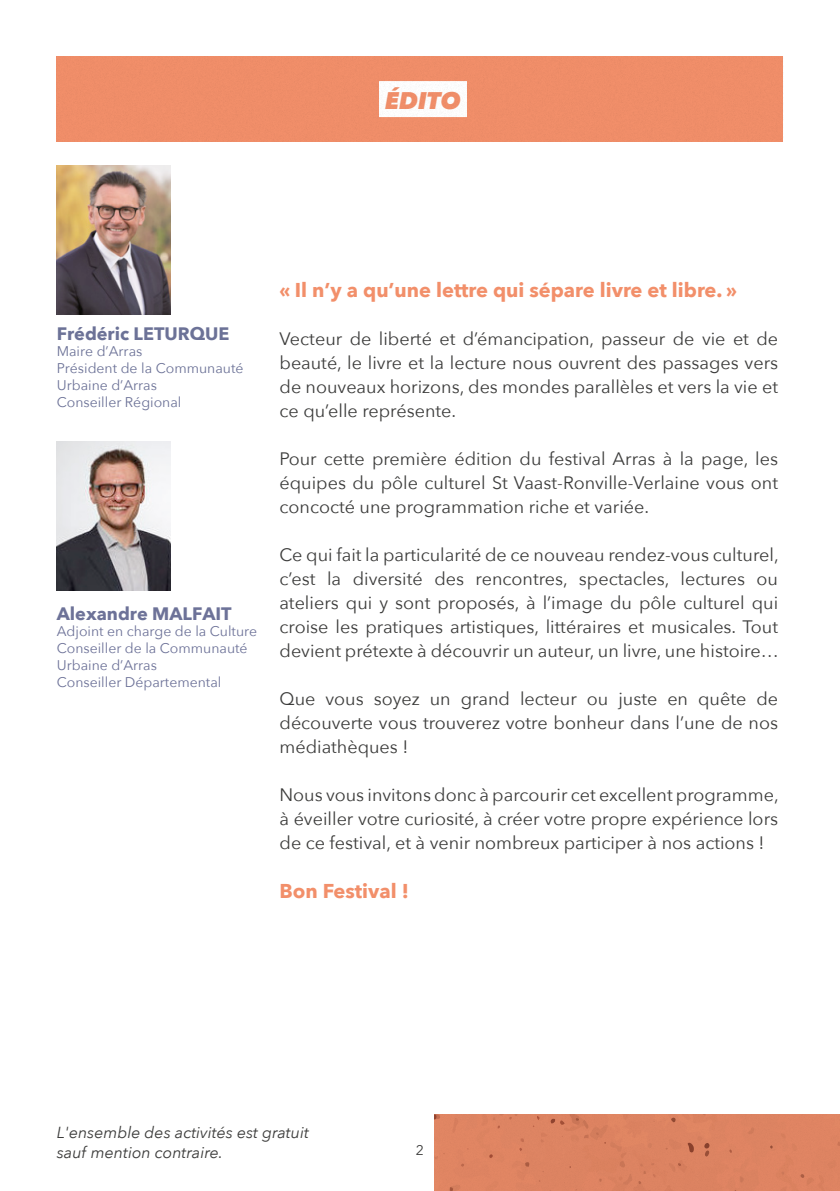
<style>
.page{position:relative;width:840px;height:1191px;background:#fff}
.page>*{position:absolute;margin:0;border:0;box-sizing:border-box;transform-origin:0 0}
.t1{font:italic 800 24px "Avenir Next";color:#f28f6a}
.t2{font:700 20px "Avenir Next";color:#f28f6a}
.t3{font:18px/24px "Avenir Next";color:#3c3c3b;text-align:justify}
.t4{font:700 18px "Avenir Next";color:#6c7297}
.t5{font:700 18px "Avenir Next";color:#6d7298}
.t6{font:italic 16px/20px "Avenir Next";color:#3c3c3b}
.t7{font:14px/16.8px "Avenir Next";color:#6d7298}
.t8{font:14px/16.8px "Avenir Next";color:#6c7297}
.t9{font:14px "Avenir Next";color:#3c3c3b}
</style>
<div class="page">
<div style="left:434px;top:1114px;width:405px;height:77px;background:#dd8362"></div>
<hr style="left:839px;top:733px;width:1px;height:36px;background:#6c7297">
<hr style="left:839px;top:165px;width:1px;height:36px;background:#6c7297">
<hr style="left:839px;top:510px;width:1px;height:36px;background:#6c7297">
<hr style="left:839px;top:863px;width:1px;height:36px;background:#6c7297">
<img style="left:57px;top:441px;width:113px;height:149px">
<img style="left:57px;top:165px;width:113px;height:150px">
<div style="left:57px;top:57px;width:725px;height:85px;background:#ef8d68"></div>
<p class="t1" style="left:385px;top:86px;width:77px">ÉDITO</p>
<p class="t4" style="left:57px;top:318px;width:174px">Frédéric LETURQUE</p>
<p class="t8" style="left:57px;top:342px;width:188px">Maire d’Arras<br>Président de la Communauté<br>Urbaine d’Arras<br>Conseiller Régional</p>
<p class="t5" style="left:57px;top:597px;width:176px">Alexandre MALFAIT</p>
<p class="t7" style="left:57px;top:622px;width:202px">Adjoint en charge de la Culture<br>Conseiller de la Communauté<br>Urbaine d’Arras<br>Conseiller Départemental</p>
<p class="t2" style="left:279px;top:273px;width:459px">« Il n’y a qu’une lettre qui sépare livre et libre. »</p>
<p class="t3" style="left:279px;top:326px;width:500px">Vecteur de liberté et d’émancipation, passeur de vie et de beauté, le livre et la lecture nous ouvrent des passages vers de nouveaux horizons, des mondes parallèles et vers la vie et ce qu’elle représente.</p>
<p class="t3" style="left:279px;top:446px;width:500px">Pour cette première édition du festival Arras à la page, les équipes du pôle culturel St Vaast-Ronville-Verlaine vous ont concocté une programmation riche et variée.</p>
<p class="t3" style="left:279px;top:542px;width:500px">Ce qui fait la particularité de ce nouveau rendez-vous culturel, c’est la diversité des rencontres, spectacles, lectures ou ateliers qui y sont proposés, à l’image du pôle culturel qui croise les pratiques artistiques, littéraires et musicales. Tout devient prétexte à découvrir un auteur, un livre, une histoire…</p>
<p class="t3" style="left:279px;top:686px;width:500px">Que vous soyez un grand lecteur ou juste en quête de découverte vous trouverez votre bonheur dans l’une de nos médiathèques !</p>
<p class="t3" style="left:279px;top:782px;width:500px">Nous vous invitons donc à parcourir cet excellent programme, à éveiller votre curiosité, à créer votre propre expérience lors de ce festival, et à venir nombreux participer à nos actions !</p>
<p class="t2" style="left:279px;top:873px;width:131px">Bon Festival !</p>
<p class="t6" style="left:57px;top:1121px;width:254px">L'ensemble des activités est gratuit sauf mention contraire.</p>
<p class="t9" style="left:415px;top:1138px;width:10px">2</p>
</div>
